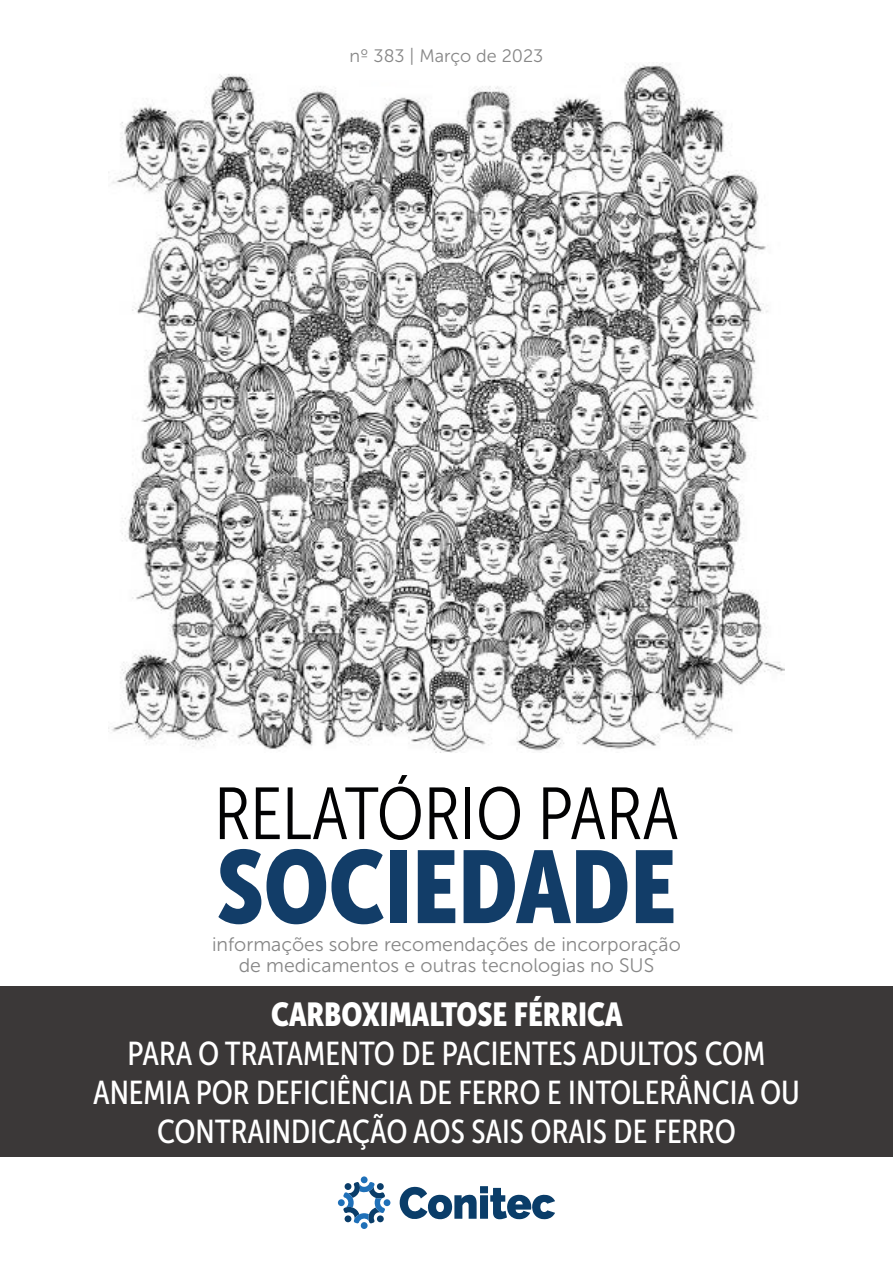
<style>
.page{position:relative;width:893px;height:1263px;background:#fff}
.page>*{position:absolute;margin:0;border:0;box-sizing:border-box;transform-origin:0 0}
.t1{font:102px "Museo Sans Cond 900";color:#123d68}
.t2{font:73.5px "Museo Sans Cond 300";color:#020203}
.t3{font:33px/39px "Museo Sans Cond 500";color:#fff;text-align:center}
.t4{font:33px "Museo Sans Cond 900";color:#fff}
.t5{font:19.5px/21px "Museo Sans 300";color:#878787;text-align:center}
.t6{font:18px "Museo Sans 300";color:#878787}
</style>
<div class="page">
<img style="left:108px;top:62px;width:677px;height:691px">
<div style="left:271px;top:39px;width:336px;height:41px;background:#fff"></div>
<svg style="left:400px;top:1186px;width:155px;height:33px"></svg>
<div style="left:361px;top:1176px;width:7px;height:7px;background:#1f70b8;border-radius:50%"></div>
<div style="left:384px;top:1199px;width:6px;height:7px;background:#1f70b8;border-radius:50%"></div>
<div style="left:338px;top:1199px;width:7px;height:7px;background:#1f70b8;border-radius:50%"></div>
<div style="left:361px;top:1222px;width:7px;height:7px;background:#1f70b8;border-radius:50%"></div>
<svg style="left:343px;top:1182px;width:42px;height:41px"></svg>
<div style="left:0;top:986px;width:893px;height:171px;background:#3b3838"></div>
<p class="t6" style="left:350px;top:46px;width:195px">nº 383 | Março de 2023</p>
<h2 class="t2" style="left:214px;top:774px;width:466px">RELATÓRIO PARA</h2>
<h1 class="t1" style="left:217px;top:829px;width:461px">SOCIEDADE</h1>
<p class="t5" style="left:212px;top:934px;width:470px">informações sobre recomendações de incorporação de medicamentos e outras tecnologias no SUS</p>
<p class="t4" style="left:271px;top:995px;width:353px">CARBOXIMALTOSE FÉRRICA</p>
<p class="t3" style="left:93px;top:1034px;width:708px">PARA O TRATAMENTO DE PACIENTES ADULTOS COM<br>ANEMIA POR DEFICIÊNCIA DE FERRO E INTOLERÂNCIA OU<br>CONTRAINDICAÇÃO AOS SAIS ORAIS DE FERRO</p>
</div>
